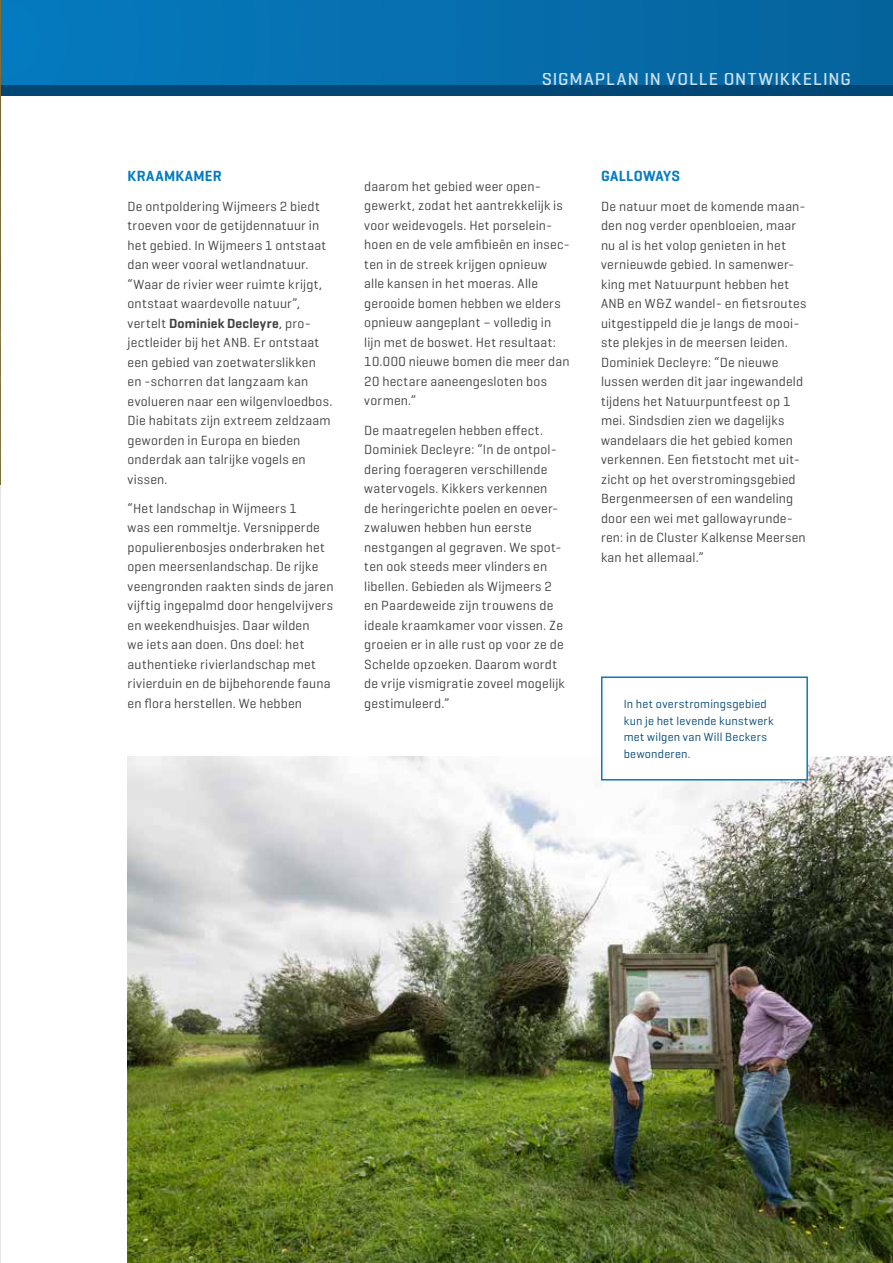
<style>
.page{position:relative;width:893px;height:1263px;background:#fff}
.page>*{position:absolute;margin:0;border:0;box-sizing:border-box;transform-origin:0 0}
.t1{font:500 18px "Geogrotesque";letter-spacing:.065em;color:#fff}
.t2{font:600 15px "Geogrotesque";letter-spacing:.02em;color:#047bc1}
.t3{font:13.5px/19.5px "Geogrotesque";letter-spacing:.015em;color:#414042}
.t4{font:12px/16.5px "Geogrotesque";letter-spacing:.02em;color:#004775}
.s1{font-weight:600}
</style>
<div class="page">
<div style="left:0;top:0;width:893px;height:90px;background:linear-gradient(to right,#057abf,#06639b)"></div>
<div style="left:0;top:85px;width:893px;height:11px;background:#004775"></div>
<img style="left:128px;top:757px;width:765px;height:506px">
<div style="left:602px;top:677px;width:205px;height:103px;background:#fff"></div>
<div style="left:601px;top:676px;width:207px;height:104px;border:2px solid #047bc1"></div>
<hr style="left:0;top:0;width:1px;height:1263px;background:#cccecf">
<h1 class="t1" style="left:542px;top:68px;width:311px">SIGMAPLAN IN VOLLE ONTWIKKELING</h1>
<p class="t2" style="left:128px;top:167px;width:96px">KRAAMKAMER</p>
<p class="t3" style="left:128px;top:196px;width:206px">De ontpoldering Wijmeers 2 biedt troeven voor de getijdennatuur in het gebied. In Wijmeers 1 ontstaat dan weer vooral wetlandnatuur. “Waar de rivier weer ruimte krijgt, ontstaat waardevolle natuur”, vertelt <span class="s1">Dominiek Decleyre</span>, pro&shy;jectleider bij het ANB. Er ontstaat een gebied van zoetwaterslikken en -schorren dat langzaam kan evolueren naar een wilgenvloedbos.<br>Die habitats zijn extreem zeldzaam geworden in Europa en bieden onderdak aan talrijke vogels en vissen.</p>
<p class="t3" style="left:128px;top:498px;width:208px">“Het landschap in Wijmeers 1<br>was een rommeltje. Versnipperde populierenbosjes onderbraken het open meersenlandschap. De rijke veengronden raakten sinds de jaren vijftig ingepalmd door hengelvijvers en weekendhuisjes. Daar wilden<br>we iets aan doen. Ons doel: het authentieke rivierlandschap met rivierduin en de bijbehorende fauna en flora herstellen. We hebben</p>
<p class="t3" style="left:364px;top:176px;width:207px">daarom het gebied weer open&shy;gewerkt, zodat het aantrekkelijk is voor weidevogels. Het porselein&shy;hoen en de vele amfibieën en insec&shy;ten in de streek krijgen opnieuw alle kansen in het moeras. Alle gerooide bomen hebben we elders opnieuw aangeplant – volledig in lijn met de boswet. Het resultaat:<br>10.000 nieuwe bomen die meer dan<br>20 hectare aaneengesloten bos vormen.”</p>
<p class="t3" style="left:364px;top:420px;width:202px">De maatregelen hebben effect.<br>Dominiek Decleyre: “In de ontpol&shy;dering foerageren verschillende watervogels. Kikkers verkennen<br>de heringerichte poelen en oever&shy;zwaluwen hebben hun eerste nestgangen al gegraven. We spot&shy;ten ook steeds meer vlinders en libellen. Gebieden als Wijmeers 2 en Paardeweide zijn trouwens de ideale kraamkamer voor vissen. Ze groeien er in alle rust op voor ze de<br>Schelde opzoeken. Daarom wordt de vrije vismigratie zoveel mogelijk gestimuleerd.”</p>
<p class="t2" style="left:601px;top:167px;width:81px">GALLOWAYS</p>
<p class="t3" style="left:601px;top:196px;width:207px">De natuur moet de komende maan&shy;den nog verder openbloeien, maar nu al is het volop genieten in het vernieuwde gebied. In samenwer&shy;king met Natuurpunt hebben het<br>ANB en W&amp;Z wandel- en fietsroutes uitgestippeld die je langs de mooi&shy;ste plekjes in de meersen leiden.<br>Dominiek Decleyre: “De nieuwe lussen werden dit jaar ingewandeld tijdens het Natuurpuntfeest op 1 mei. Sindsdien zien we dagelijks wandelaars die het gebied komen verkennen. Een fietstocht met uit&shy;zicht op het overstromingsgebied<br>Bergenmeersen of een wandeling door een wei met gallowayrunde&shy;ren: in de Cluster Kalkense Meersen kan het allemaal.”</p>
<p class="t4" style="left:624px;top:695px;width:151px">In het overstromingsgebied kun je het levende kunstwerk met wilgen van Will Beckers bewonderen.</p>
</div>
